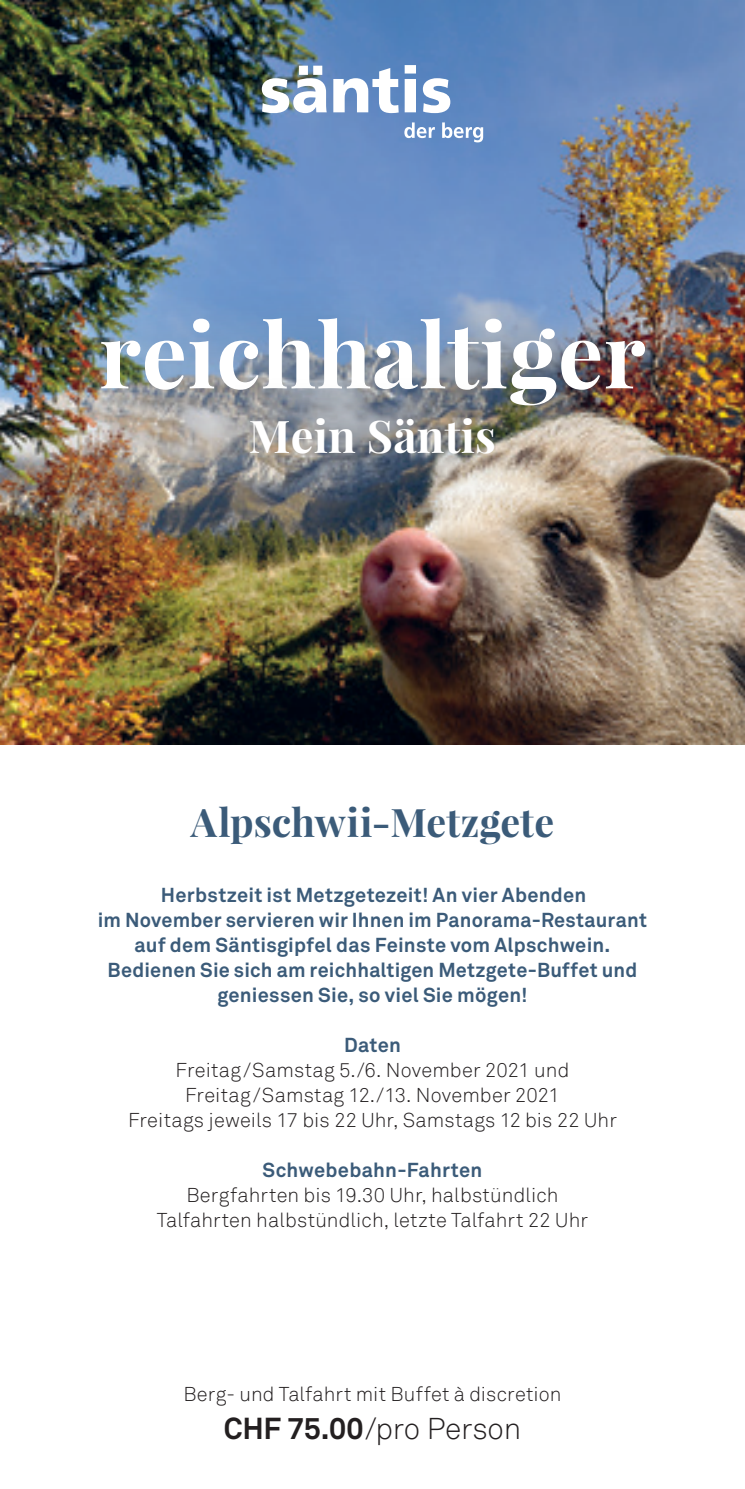
<style>
.page{position:relative;width:745px;height:1489px;background:#fff}
.page>*{position:absolute;margin:0;border:0;box-sizing:border-box;transform-origin:0 0}
._02_Covertitel{font:700 90px "Playfair Display";letter-spacing:.005em;color:#fff}
._02_Covertitel-2{font:700 45px "Playfair Display";letter-spacing:.005em;color:#fff}
.t1{font:700 39.25px "Playfair Display";color:#3b5b79}
._03_Bodytext{font:300 30px "Akkurat";letter-spacing:-.01em;color:#231f20}
._02_Lead{font:700 20px/25px "Akkurat Pro";letter-spacing:.01em;color:#3b5b79;text-align:center}
._03_Bodytext-2{font:300 20px/25px "Akkurat";letter-spacing:.005em;color:#231f20;text-align:center}
.s1{font-family:"Akkurat Pro";font-weight:700}
</style>
<div class="page">
<img style="left:0;top:0;width:744px;height:744px">
<div style="left:51px;top:265px;width:644px;height:192px;background:#3b5b79;opacity:.5"></div>
<div style="left:201px;top:367px;width:344px;height:141px;background:#3b5b79;opacity:.5"></div>
<svg style="left:262px;top:66px;width:64px;height:47px"></svg>
<svg style="left:333px;top:68px;width:65px;height:45px"></svg>
<svg style="left:404px;top:65px;width:12px;height:47px"></svg>
<svg style="left:422px;top:78px;width:28px;height:35px"></svg>
<svg style="left:404px;top:122px;width:30px;height:16px"></svg>
<svg style="left:442px;top:122px;width:41px;height:20px"></svg>
<p class="_02_Covertitel" style="left:99px;top:298px;width:548px">reichhaltiger</p>
<p class="_02_Covertitel-2" style="left:249px;top:408px;width:248px">Mein Säntis</p>
<p class="t1" style="left:191px;top:797px;width:365px">Alpschwii-Metzgete</p>
<p class="_02_Lead" style="left:98px;top:882px;width:550px">Herbstzeit ist Metzgetezeit! An vier Abenden<br>im November servieren wir Ihnen im Panorama-Restaurant auf dem Säntisgipfel das Feinste vom Alpschwein.<br>Bedienen Sie sich am reichhaltigen Metzgete-Buffet und geniessen Sie, so viel Sie mögen!</p>
<p class="_02_Lead" style="left:344px;top:1032px;width:58px">Daten</p>
<p class="_03_Bodytext-2" style="left:175px;top:1057px;width:395px">Freitag/Samstag 5./6. November 2021 und<br>Freitag/Samstag 12./13. November 2021</p>
<p class="_03_Bodytext-2" style="left:128px;top:1107px;width:490px">Freitags jeweils 17 bis 22 Uhr, Samstags 12 bis 22 Uhr</p>
<p class="_02_Lead" style="left:262px;top:1157px;width:221px">Schwebebahn-Fahrten</p>
<p class="_03_Bodytext-2" style="left:186px;top:1182px;width:373px">Bergfahrten bis 19.30 Uhr, halbstündlich</p>
<p class="_03_Bodytext-2" style="left:157px;top:1207px;width:432px">Talfahrten halbstündlich, letzte Talfahrt 22 Uhr</p>
<p class="_03_Bodytext-2" style="left:183px;top:1381px;width:379px">Berg- und Talfahrt mit Buffet à discretion</p>
<p class="_03_Bodytext" style="left:223px;top:1410px;width:299px"><span class="s1">CHF 75.00</span>/pro Person</p>
</div>
